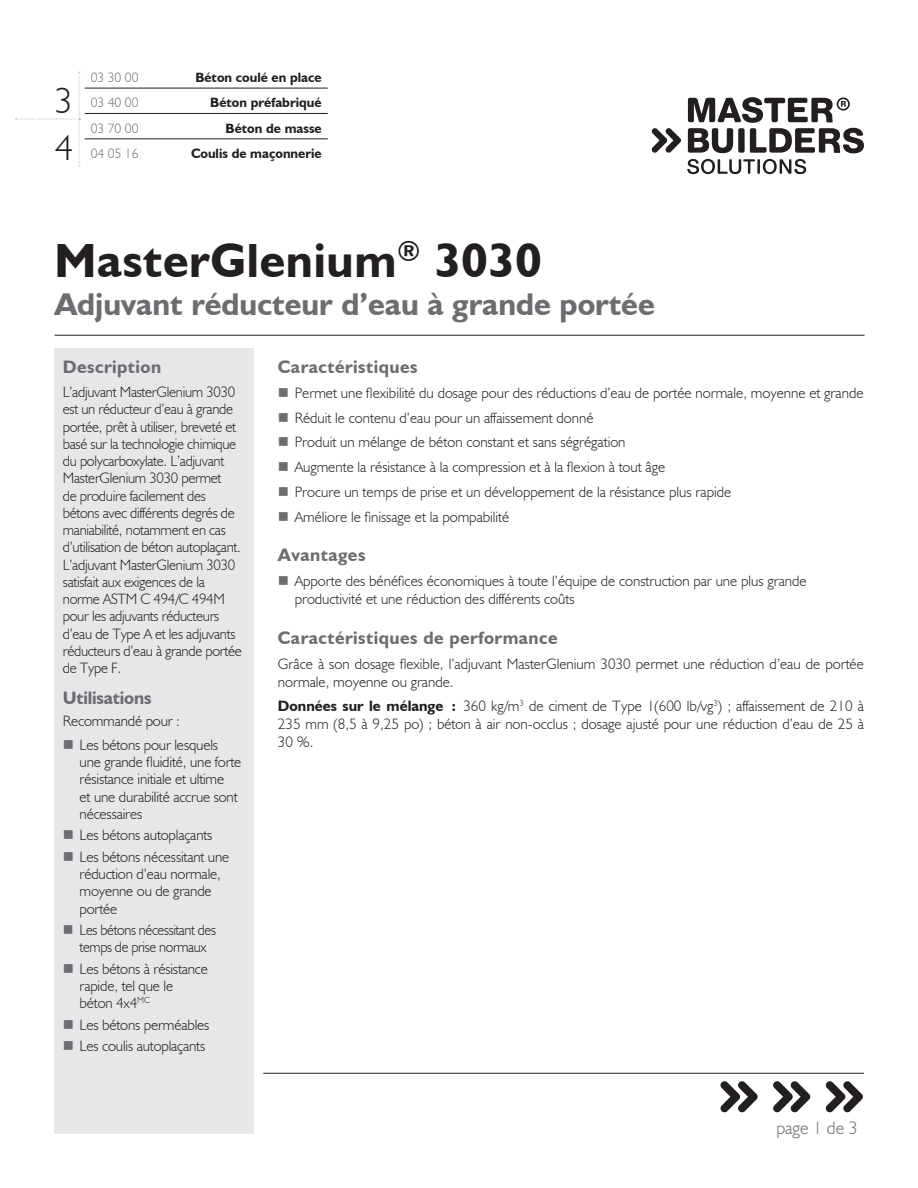
<style>
.page{position:relative;width:918px;height:1188px;background:#fff}
.page>*{position:absolute;margin:0;border:0;box-sizing:border-box;transform-origin:0 0}
.Product_Name{font:700 48px "Humanist 521 BT";letter-spacing:.015em;color:#231f20}
.Large_Numbers_-_Left{font:300 36px "Humanist 521 BT";color:#231f20}
.Gray_Descriptor_Subh{font:700 31.5px "Humanist 521 BT";color:#6c6d70}
.Section_Header{font:700 18px "Humanist 521 BT";letter-spacing:.025em;color:#6c6d70}
.Section_Header-2{font:700 18px "Humanist 521 BT";letter-spacing:-.01em;color:#6c6d70}
.t1{font:300 18px "Humanist 521 BT";color:#6c6d70}
.Pg__1_Left_Column_Bo{font:300 15px/17.2px "Humanist 521 BT";letter-spacing:-.01em;color:#231f20}
.Body_with_BOLD_INTRO{font:300 15px/18px "Humanist 521 BT";color:#231f20;text-align:justify}
.Body{font:300 15px/18px "Humanist 521 BT";color:#231f20}
.Pg__1_Left_Column_Bo-2{font:300 15px/17.2px "Humanist 521 BT";letter-spacing:-.01em;color:#231f20;scale:.96 1}
.Bold_Description_-_R{font:700 13.5px "Humanist 521 BT";color:#231f20}
.Middle_Numbers_-_Gra{font:300 13.5px "Humanist 521 BT";color:#6c6d70}
.s1{font-weight:700}
</style>
<div class="page">
<hr style="left:263px;top:1073px;width:601px;height:1px;background:#231f20">
<svg style="left:687px;top:159px;width:119px;height:15px"></svg>
<svg style="left:652px;top:128px;width:29px;height:25px"></svg>
<svg style="left:688px;top:97px;width:176px;height:56px"></svg>
<svg style="left:720px;top:1081px;width:38px;height:31px"></svg>
<svg style="left:773px;top:1081px;width:37px;height:31px"></svg>
<svg style="left:826px;top:1081px;width:37px;height:31px"></svg>
<hr style="left:55px;top:335px;width:810px;height:1px;background:#231f20">
<div style="left:54px;top:349px;width:200px;height:785px;background:#e6e7e9"></div>
<svg style="left:16px;top:72px;width:64px;height:95px"></svg>
<hr style="left:85px;top:88px;width:74px;height:1px;background:#231f20">
<hr style="left:159px;top:88px;width:169px;height:1px;background:#231f20">
<hr style="left:85px;top:113px;width:74px;height:1px;background:#231f20">
<hr style="left:159px;top:113px;width:169px;height:1px;background:#231f20">
<hr style="left:85px;top:139px;width:74px;height:1px;background:#231f20">
<hr style="left:159px;top:139px;width:169px;height:1px;background:#231f20">
<p class="Large_Numbers_-_Left" style="left:55px;top:78px;width:20px">3</p>
<p class="Large_Numbers_-_Left" style="left:55px;top:126px;width:20px">4</p>
<p class="Middle_Numbers_-_Gra" style="left:91px;top:69px;width:49px">03 30 00</p>
<p class="Bold_Description_-_R" style="left:195px;top:69px;width:128px">Béton coulé en place</p>
<p class="Middle_Numbers_-_Gra" style="left:91px;top:94px;width:49px">03 40 00</p>
<p class="Bold_Description_-_R" style="left:210px;top:94px;width:113px">Béton préfabriqué</p>
<p class="Middle_Numbers_-_Gra" style="left:91px;top:120px;width:49px">03 70 00</p>
<p class="Bold_Description_-_R" style="left:226px;top:120px;width:98px">Béton de masse</p>
<p class="Middle_Numbers_-_Gra" style="left:91px;top:145px;width:49px">04 05 16</p>
<p class="Bold_Description_-_R" style="left:191px;top:145px;width:132px">Coulis de maçonnerie</p>
<p class="Product_Name" style="left:55px;top:231px;width:488px">MasterGlenium<sup>®</sup> 3030</p>
<p class="Gray_Descriptor_Subh" style="left:55px;top:285px;width:602px">Adjuvant réducteur d’eau à grande portée</p>
<p class="Section_Header" style="left:63px;top:356px;width:100px">Description</p>
<p class="Pg__1_Left_Column_Bo" style="left:63px;top:383px;width:181px">L’adjuvant MasterGlenium 3030 est un réducteur d’eau à grande portée, prêt à utiliser, breveté et basé sur la technologie chimique du polycarboxylate. L’adjuvant<br>MasterGlenium 3030 permet<br>de produire facilement des bétons avec différents degrés de maniabilité, notamment en cas d’utilisation de béton autoplaçant.<br>L’adjuvant MasterGlenium 3030 satisfait aux exigences de la norme ASTM C 494/C 494M pour les adjuvants réducteurs d’eau de Type A et les adjuvants réducteurs d’eau à grande portée de Type F.</p>
<p class="Section_Header-2" style="left:63px;top:687px;width:90px">Utilisations</p>
<p class="Body" style="left:63px;top:711px;width:119px">Recommandé pour :</p>
<p class="Pg__1_Left_Column_Bo" style="left:80px;top:736px;width:163px">Les bétons pour lesquels une grande fluidité, une forte résistance initiale et ultime<br>et une durabilité accrue sont nécessaires</p>
<p class="Pg__1_Left_Column_Bo" style="left:80px;top:826px;width:134px">Les bétons autoplaçants</p>
<p class="Pg__1_Left_Column_Bo" style="left:80px;top:848px;width:151px">Les bétons nécessitant une réduction d’eau normale, moyenne ou de grande portée</p>
<p class="Pg__1_Left_Column_Bo-2" style="left:80px;top:921px;width:144px">Les bétons nécessitant des temps de prise normaux</p>
<p class="Pg__1_Left_Column_Bo" style="left:80px;top:960px;width:130px">Les bétons à résistance rapide, tel que le béton 4x4<sup>MC</sup></p>
<p class="Pg__1_Left_Column_Bo" style="left:80px;top:1016px;width:131px">Les bétons perméables</p>
<p class="Pg__1_Left_Column_Bo" style="left:80px;top:1037px;width:127px">Les coulis autoplaçants</p>
<p class="Section_Header" style="left:278px;top:356px;width:141px">Caractéristiques</p>
<p class="Pg__1_Left_Column_Bo" style="left:295px;top:384px;width:570px">Permet une flexibilité du dosage pour des réductions d’eau de portée normale, moyenne et grande</p>
<p class="Pg__1_Left_Column_Bo" style="left:295px;top:409px;width:300px">Réduit le contenu d’eau pour un affaissement donné</p>
<p class="Pg__1_Left_Column_Bo" style="left:295px;top:433px;width:332px">Produit un mélange de béton constant et sans ségrégation</p>
<p class="Pg__1_Left_Column_Bo" style="left:295px;top:458px;width:372px">Augmente la résistance à la compression et à la flexion à tout âge</p>
<p class="Pg__1_Left_Column_Bo" style="left:295px;top:483px;width:438px">Procure un temps de prise et un développement de la résistance plus rapide</p>
<p class="Pg__1_Left_Column_Bo" style="left:295px;top:508px;width:216px">Améliore le finissage et la pompabilité</p>
<p class="Section_Header" style="left:278px;top:544px;width:89px">Avantages</p>
<p class="Pg__1_Left_Column_Bo" style="left:295px;top:572px;width:513px;line-height:18px">Apporte des bénéfices économiques à toute l’équipe de construction par une plus grande productivité et une réduction des différents coûts</p>
<p class="Section_Header" style="left:278px;top:627px;width:281px">Caractéristiques de performance</p>
<p class="Body" style="left:278px;top:654px;width:588px">Grâce à son dosage flexible, l’adjuvant MasterGlenium 3030 permet une réduction d’eau de portée normale, moyenne ou grande.</p>
<p class="Body_with_BOLD_INTRO" style="left:278px;top:697px;width:588px"><span class="s1">Données sur le mélange :</span> 360 kg/m<sup>3</sup> de ciment de Type 1(600 lb/vg<sup>3</sup>) ; affaissement de 210 à 235 mm (8,5 à 9,25 po) ; béton à air non-occlus ; dosage ajusté pour une réduction d’eau de 25 à 30 %.</p>
<p class="t1" style="left:776px;top:1117px;width:83px">page 1 de 3</p>
</div>
